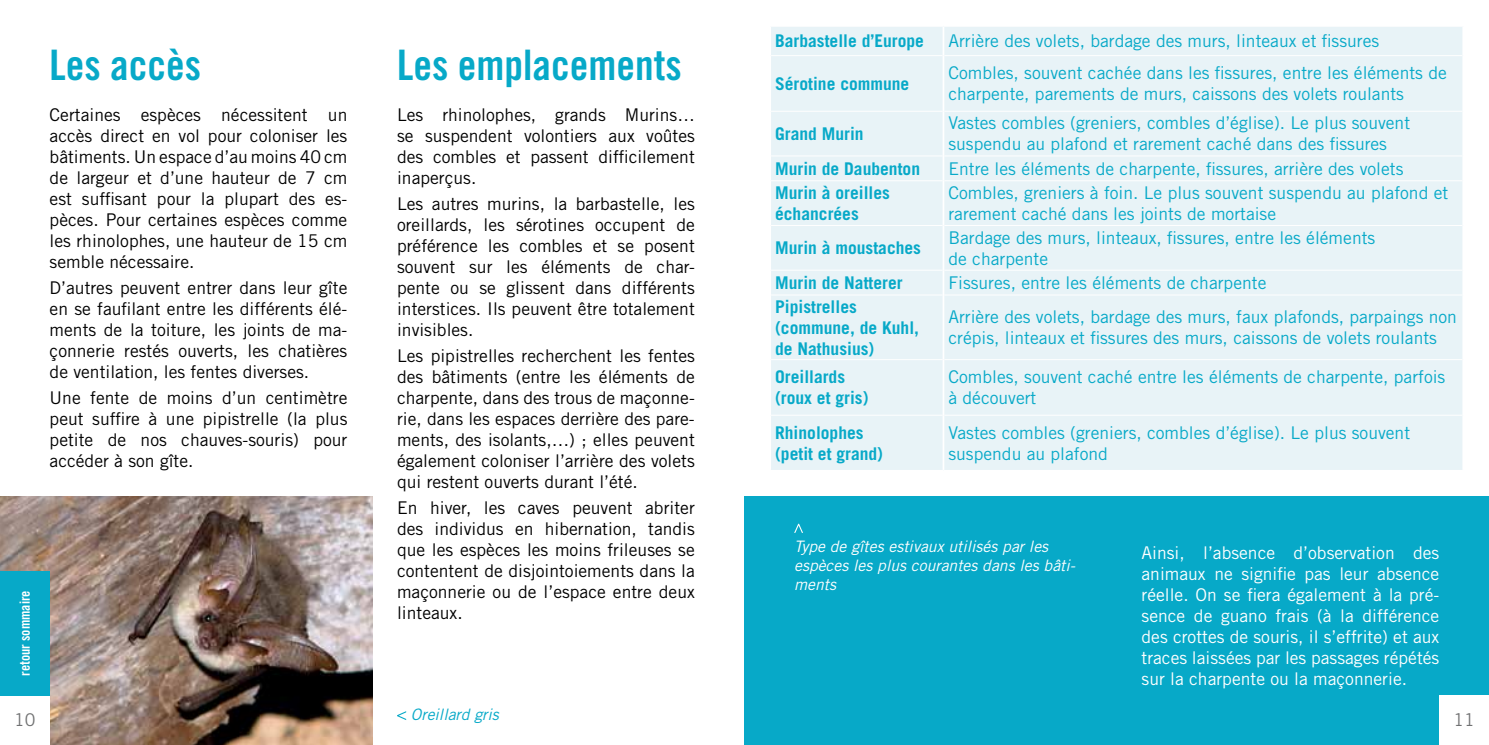
<style>
.page{position:relative;width:1489px;height:745px;background:#fff}
.page>*{position:absolute;margin:0;border:0;box-sizing:border-box;transform-origin:0 0}
.t1{font:42px "Trade Gothic LT Std Bd Cn 20";color:#07a9c8}
.t2{font:17.5px/21px "Trade Gothic LT Std";color:#000;text-align:justify}
.t3{font:17.5px/21px "Trade Gothic LT Std";color:#07a9c8}
.t4{font:17.5px/21px "Trade Gothic LT Std";color:#fff;text-align:justify}
.t5{font:700 17.5px/21px "Trade Gothic LT Std";color:#07a9c8}
.t6{font:17.5px "Trade Gothic LT Std";color:#707172}
.t7{font:italic 15.75px/18.9px "Trade Gothic LT Std";color:#fff}
.t8{font:italic 15.75px "Trade Gothic LT Std";color:#07a9c8}
.t9{font:14px "Trade Gothic LT Std Bd Cn 20";color:#fff}
</style>
<div class="page">
<div style="left:744px;top:496px;width:744px;height:248px;background:#07a9c8"></div>
<img style="left:0;top:496px;width:372px;height:248px">
<div style="left:0;top:694px;width:50px;height:50px;background:#fff"></div>
<div style="left:1439px;top:694px;width:49px;height:50px;background:#fff"></div>
<svg style="left:397px;top:711px;width:9px;height:8px"></svg>
<div style="left:771px;top:27px;width:691px;height:442px;background:#e8f3f7"></div>
<hr style="left:771px;top:55px;width:171px;height:1px;background:#fff">
<hr style="left:944px;top:55px;width:518px;height:1px;background:#fff">
<hr style="left:771px;top:111px;width:171px;height:1px;background:#fff">
<hr style="left:944px;top:111px;width:518px;height:1px;background:#fff">
<hr style="left:771px;top:155px;width:171px;height:1px;background:#fff">
<hr style="left:944px;top:155px;width:518px;height:1px;background:#fff">
<hr style="left:771px;top:180px;width:171px;height:1px;background:#fff">
<hr style="left:944px;top:180px;width:518px;height:1px;background:#fff">
<hr style="left:771px;top:225px;width:171px;height:1px;background:#fff">
<hr style="left:944px;top:225px;width:518px;height:1px;background:#fff">
<hr style="left:771px;top:269px;width:171px;height:1px;background:#fff">
<hr style="left:944px;top:269px;width:518px;height:1px;background:#fff">
<hr style="left:771px;top:294px;width:171px;height:1px;background:#fff">
<hr style="left:944px;top:294px;width:518px;height:1px;background:#fff">
<hr style="left:771px;top:359px;width:171px;height:1px;background:#fff">
<hr style="left:944px;top:359px;width:518px;height:1px;background:#fff">
<hr style="left:771px;top:414px;width:171px;height:1px;background:#fff">
<hr style="left:944px;top:414px;width:518px;height:1px;background:#fff">
<hr style="left:942px;top:27px;width:2px;height:29px;background:#fff">
<hr style="left:942px;top:56px;width:2px;height:55px;background:#fff">
<hr style="left:942px;top:111px;width:2px;height:45px;background:#fff">
<hr style="left:942px;top:156px;width:2px;height:25px;background:#fff">
<hr style="left:942px;top:181px;width:2px;height:44px;background:#fff">
<hr style="left:942px;top:225px;width:2px;height:45px;background:#fff">
<hr style="left:942px;top:270px;width:2px;height:25px;background:#fff">
<hr style="left:942px;top:295px;width:2px;height:64px;background:#fff">
<hr style="left:942px;top:359px;width:2px;height:56px;background:#fff">
<hr style="left:942px;top:415px;width:2px;height:54px;background:#fff">
<svg style="left:794px;top:523px;width:9px;height:9px"></svg>
<div style="left:0;top:570px;width:50px;height:124px;background:#07a9c8"></div>
<h1 class="t1" style="left:50px;top:39px;width:153px">Les accès</h1>
<p class="t2" style="left:50px;top:104px;width:299px">Certaines espèces nécessitent un accès direct en vol pour coloniser les bâtiments. Un espace d’au moins 40 cm de largeur et d’une hauteur de 7 cm est suffisant pour la plupart des es&shy;pèces. Pour certaines espèces comme les rhinolophes, une hauteur de 15 cm semble nécessaire.</p>
<p class="t2" style="left:50px;top:277px;width:299px">D’autres peuvent entrer dans leur gîte en se faufilant entre les différents élé&shy;ments de la toiture, les joints de ma&shy;çonnerie restés ouverts, les chatières de ventilation, les fentes diverses.</p>
<p class="t2" style="left:50px;top:387px;width:299px">Une fente de moins d’un centimètre peut suffire à une pipistrelle (la plus petite de nos chauves-souris) pour accéder à son gîte.</p>
<p class="t9" style="left:16px;top:675px;width:87px;rotate:-90deg">retour sommaire</p>
<h1 class="t1" style="left:397px;top:39px;width:286px">Les emplacements</h1>
<p class="t2" style="left:397px;top:104px;width:299px">Les rhinolophes, grands Murins… se suspendent volontiers aux voûtes des combles et passent difficilement inaperçus.</p>
<p class="t2" style="left:397px;top:193px;width:299px">Les autres murins, la barbastelle, les oreillards, les sérotines occupent de préférence les combles et se posent souvent sur les éléments de char&shy;pente ou se glissent dans différents interstices. Ils peuvent être totalement invisibles.</p>
<p class="t2" style="left:397px;top:345px;width:299px">Les pipistrelles recherchent les fentes des bâtiments (entre les éléments de charpente, dans des trous de maçonne&shy;rie, dans les espaces derrière des pare&shy;ments, des isolants,…) ; elles peuvent également coloniser l’arrière des volets qui restent ouverts durant l’été.</p>
<p class="t2" style="left:397px;top:497px;width:299px">En hiver, les caves peuvent abriter des individus en hibernation, tandis que les espèces les moins frileuses se contentent de disjointoiements dans la maçonnerie ou de l’espace entre deux linteaux.</p>
<p class="t6" style="left:14px;top:709px;width:23px">10</p>
<p class="t8" style="left:411px;top:704px;width:89px">Oreillard gris</p>
<p class="t5" style="left:775px;top:30px;width:150px">Barbastelle d’Europe</p>
<p class="t3" style="left:948px;top:30px;width:432px">Arrière des volets, bardage des murs, linteaux et fissures</p>
<p class="t5" style="left:775px;top:73px;width:136px">Sérotine commune</p>
<p class="t3" style="left:948px;top:62px;width:500px">Combles, souvent cachée dans les fissures, entre les éléments de charpente, parements de murs, caissons des volets roulants</p>
<p class="t5" style="left:775px;top:123px;width:90px">Grand Murin</p>
<p class="t3" style="left:948px;top:112px;width:463px">Vastes combles (greniers, combles d’église). Le plus souvent suspendu au plafond et rarement caché dans des fissures</p>
<p class="t5" style="left:775px;top:157px;width:146px">Murin de Daubenton</p>
<p class="t3" style="left:948px;top:158px;width:456px">Entre les éléments de charpente, fissures, arrière des volets</p>
<p class="t5" style="left:775px;top:182px;width:116px">Murin à oreilles échancrées</p>
<p class="t3" style="left:948px;top:182px;width:501px">Combles, greniers à foin. Le plus souvent suspendu au plafond et rarement caché dans les joints de mortaise</p>
<p class="t5" style="left:775px;top:237px;width:147px">Murin à moustaches</p>
<p class="t3" style="left:948px;top:226px;width:428px">Bardage des murs, linteaux, fissures, entre les éléments de charpente</p>
<p class="t5" style="left:775px;top:272px;width:129px">Murin de Natterer</p>
<p class="t3" style="left:948px;top:272px;width:319px">Fissures, entre les éléments de charpente</p>
<p class="t5" style="left:775px;top:295px;width:145px">Pipistrelles (commune, de Kuhl, de Nathusius)</p>
<p class="t3" style="left:948px;top:306px;width:510px">Arrière des volets, bardage des murs, faux plafonds, parpaings non crépis, linteaux et fissures des murs, caissons de volets roulants</p>
<p class="t5" style="left:775px;top:366px;width:95px">Oreillards (roux et gris)</p>
<p class="t3" style="left:948px;top:366px;width:498px">Combles, souvent caché entre les éléments de charpente, parfois à découvert</p>
<p class="t5" style="left:775px;top:421px;width:109px">Rhinolophes (petit et grand)</p>
<p class="t3" style="left:948px;top:421px;width:463px">Vastes combles (greniers, combles d’église). Le plus souvent suspendu au plafond</p>
<p class="t7" style="left:794px;top:536px;width:283px">Type de gîtes estivaux utilisés par les espèces les plus courantes dans les bâti&shy;ments</p>
<p class="t4" style="left:1141px;top:541px;width:299px">Ainsi, l’absence d’observation des animaux ne signifie pas leur absence réelle. On se fiera également à la pré&shy;sence de guano frais (à la différence des crottes de souris, il s’effrite) et aux traces laissées par les passages répétés sur la charpente ou la maçonnerie.</p>
<p class="t6" style="left:1453px;top:709px;width:23px">11</p>
</div>
